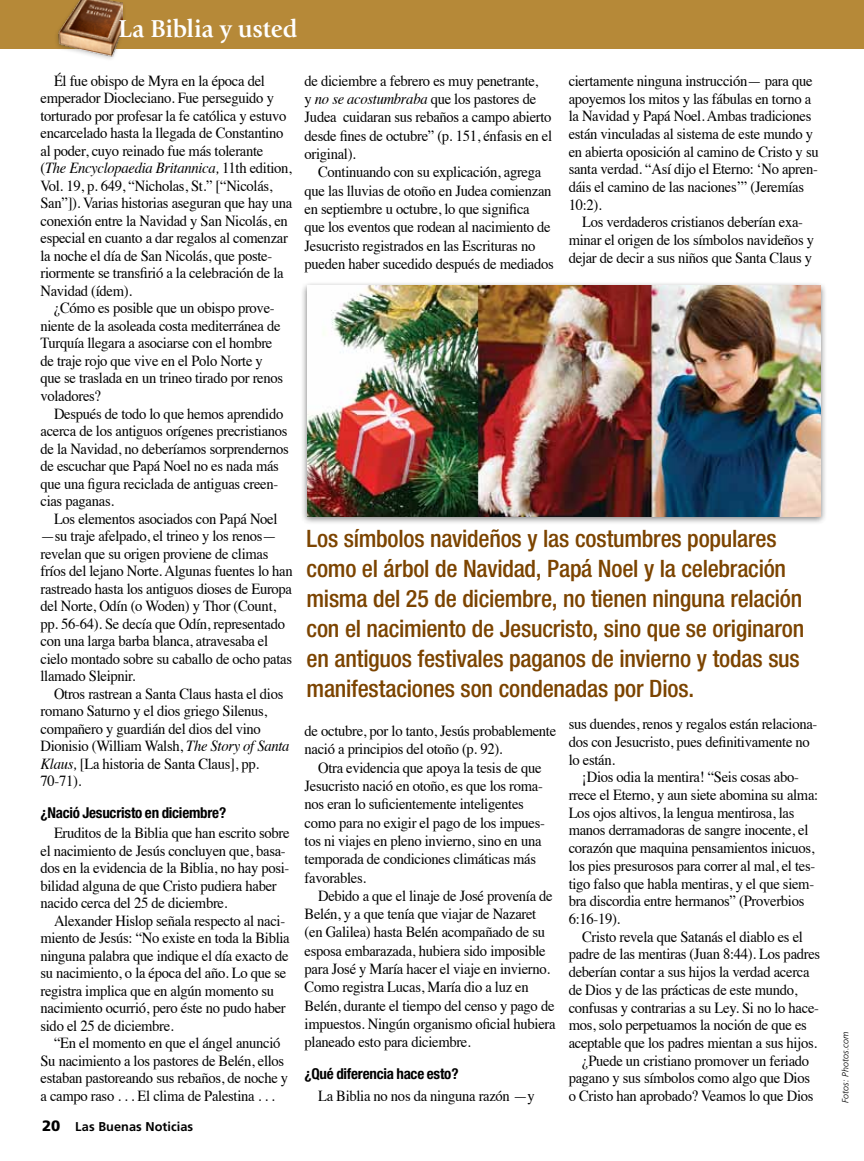
<style>
.page{position:relative;width:864px;height:1161px;background:#fff}
.page>*{position:absolute;margin:0;border:0;box-sizing:border-box;transform-origin:0 0}
.t1{font:700 25.5px "Giovanni";letter-spacing:-.005em;color:#fff;scale:.96 1}
.t2{font:500 condensed 24px/30px "Helvetica Neue";letter-spacing:-.01em;color:#7c4400}
.t3{font:15.3px/17.5px "Times";letter-spacing:-.02em;color:#000;scale:.95 1}
.t4{font:700 condensed 15px "Helvetica Neue";letter-spacing:-.015em;color:#000}
.t5{font:700 12.75px "Frutiger";letter-spacing:.005em;color:#000}
.t6{font:italic 300 9px "Frutiger";letter-spacing:.02em;color:#000}
.s1{font-style:italic}
.s2{font-weight:900;font-size:15px}
</style>
<div class="page">
<div style="left:300px;top:281px;width:527px;height:244px;background:#000;opacity:.5"></div>
<img style="left:308px;top:286px;width:512px;height:230px">
<div style="left:0;top:0;width:864px;height:49px;background:#b68938"></div>
<div style="left:54px;top:0;width:73px;height:62px;background:#000;opacity:.2"></div>
<img style="left:54px;top:0;width:68px;height:61px">
<h1 class="t1" style="left:118px;top:14px;width:188px">La Biblia y usted</h1>
<p class="t3" style="left:41px;top:71px;width:267px;text-indent:13px">Él fue obispo de Myra en la época del emperador Diocleciano. Fue perseguido y torturado por profesar la fe católica y estuvo encarcelado hasta la llegada de Constantino al poder, cuyo reinado fue más tolerante (<span class="s1">The Encyclopaedia Britannica,</span> 11th edition, Vol. 19, p. 649, “Nicholas, St.” [“Nicolás, San”]). Varias historias aseguran que hay una conexión entre la Navidad y San Nicolás, en especial en cuanto a dar regalos al comenzar la noche el día de San Nicolás, que poste&shy;riormente se transfirió a la celebración de la Navidad (ídem).</p>
<p class="t3" style="left:41px;top:298px;width:257px;text-indent:13px">¿Cómo es posible que un obispo prove&shy;niente de la asoleada costa mediterránea de Turquía llegara a asociarse con el hombre de traje rojo que vive en el Polo Norte y que se traslada en un trineo tirado por renos voladores?</p>
<p class="t3" style="left:41px;top:403px;width:263px;text-indent:13px">Después de todo lo que hemos aprendido acerca de los antiguos orígenes precristianos de la Navidad, no deberíamos sorprendernos de escuchar que Papá Noel no es nada más que una figura reciclada de antiguas creen&shy;cias paganas.</p>
<p class="t3" style="left:41px;top:508px;width:267px;text-indent:13px">Los elementos asociados con Papá Noel —su traje afelpado, el trineo y los renos— revelan que su origen proviene de climas fríos del lejano Norte. Algunas fuentes lo han rastreado hasta los antiguos dioses de Europa del Norte, Odín (o Woden) y Thor (Count, pp. 56-64). Se decía que Odín, representado con una larga barba blanca, atravesaba el cielo montado sobre su caballo de ocho patas llamado Sleipnir.</p>
<p class="t3" style="left:41px;top:683px;width:264px;text-indent:13px">Otros rastrean a Santa Claus hasta el dios romano Saturno y el dios griego Silenus, compañero y guardián del dios del vino Dionisio (William Walsh, <span class="s1">The Story of Santa Klaus,</span> [La historia de Santa Claus], pp.<br>70-71).</p>
<p class="t4" style="left:40px;top:803px;width:187px">¿Nació Jesucristo en diciembre?</p>
<p class="t3" style="left:41px;top:823px;width:264px;text-indent:13px">Eruditos de la Biblia que han escrito sobre el nacimiento de Jesús concluyen que, basa&shy;dos en la evidencia de la Biblia, no hay posi&shy;bilidad alguna de que Cristo pudiera haber nacido cerca del 25 de diciembre.</p>
<p class="t3" style="left:41px;top:911px;width:264px;text-indent:13px">Alexander Hislop señala respecto al naci&shy;miento de Jesús: “No existe en toda la Biblia ninguna palabra que indique el día exacto de su nacimiento, o la época del año. Lo que se registra implica que en algún momento su nacimiento ocurrió, pero éste no pudo haber sido el 25 de diciembre.</p>
<p class="t3" style="left:41px;top:1033px;width:262px;text-indent:13px">“En el momento en que el ángel anunció Su nacimiento a los pastores de Belén, ellos estaban pastoreando sus rebaños, de noche y a campo raso . . . El clima de Palestina . . .</p>
<p class="t5" style="left:42px;top:1119px;width:153px"><span class="s2">20</span> Las Buenas Noticias</p>
<p class="t3" style="left:305px;top:70px;width:262px;line-height:18.3px">de diciembre a febrero es muy penetrante,<br>y <span class="s1">no se acostumbraba</span> que los pastores de Judea cuidaran sus rebaños a campo abierto desde fines de octubre” (p. 151, énfasis en el original).</p>
<p class="t3" style="left:305px;top:162px;width:264px;line-height:18.3px;text-indent:13px">Continuando con su explicación, agrega que las lluvias de otoño en Judea comienzan en septiembre u octubre, lo que significa que los eventos que rodean al nacimiento de Jesucristo registrados en las Escrituras no pueden haber sucedido después de mediados</p>
<p class="t3" style="left:569px;top:70px;width:265px">ciertamente ninguna instrucción— para que apoyemos los mitos y las fábulas en torno a la Navidad y Papá Noel. Ambas tradiciones están vinculadas al sistema de este mundo y en abierta oposición al camino de Cristo y su santa verdad. “Así dijo el Eterno: ‘No apren&shy;dáis el camino de las naciones’” (Jeremías 10:2).</p>
<p class="t3" style="left:569px;top:212px;width:260px;text-align:center">Los verdaderos cristianos deberían exa&shy;minar el origen de los símbolos navideños y dejar de decir a sus niños que Santa Claus y</p>
<p class="t2" style="left:307px;top:523px;width:499px">Los símbolos navideños y las costumbres populares como el árbol de Navidad, Papá Noel y la celebración misma del 25 de diciembre, no tienen ninguna relación con el nacimiento de Jesucristo, sino que se originaron en antiguos festivales paganos de invierno y todas sus manifestaciones son condenadas por Dios.</p>
<p class="t3" style="left:305px;top:720px;width:266px;line-height:18.3px">de octubre, por lo tanto, Jesús probablemente nació a principios del otoño (p. 92).</p>
<p class="t3" style="left:305px;top:757px;width:254px;line-height:18.3px;text-indent:13px">Otra evidencia que apoya la tesis de que Jesucristo nació en otoño, es que los roma&shy;nos eran lo suficientemente inteligentes como para no exigir el pago de los impues&shy;tos ni viajes en pleno invierno, sino en una temporada de condiciones climáticas más favorables.</p>
<p class="t3" style="left:305px;top:885px;width:266px;line-height:18.3px;text-indent:13px">Debido a que el linaje de José provenía de Belén, y a que tenía que viajar de Nazaret (en Galilea) hasta Belén acompañado de su esposa embarazada, hubiera sido imposible para José y María hacer el viaje en invierno.<br>Como registra Lucas, María dio a luz en Belén, durante el tiempo del censo y pago de impuestos. Ningún organismo oficial hubiera planeado esto para diciembre.</p>
<p class="t4" style="left:305px;top:1065px;width:155px">¿Qué diferencia hace esto?</p>
<p class="t3" style="left:318px;top:1086px;width:229px">La Biblia no nos da ninguna razón —y</p>
<p class="t3" style="left:569px;top:714px;width:263px">sus duendes, renos y regalos están relaciona&shy;dos con Jesucristo, pues definitivamente no lo están.</p>
<p class="t3" style="left:569px;top:767px;width:264px;text-indent:13px">¡Dios odia la mentira! “Seis cosas abo&shy;rrece el Eterno, y aun siete abomina su alma:<br>Los ojos altivos, la lengua mentirosa, las manos derramadoras de sangre inocente, el corazón que maquina pensamientos inicuos, los pies presurosos para correr al mal, el tes&shy;tigo falso que habla mentiras, y el que siem&shy;bra discordia entre hermanos” (Proverbios 6:16-19).</p>
<p class="t3" style="left:582px;top:926px;width:234px">Cristo revela que Satanás el diablo es el</p>
<p class="t3" style="left:569px;top:944px;width:266px">padre de las mentiras (Juan 8:44). Los padres</p>
<p class="t3" style="left:569px;top:962px;width:255px">deberían contar a sus hijos la verdad acerca</p>
<p class="t3" style="left:569px;top:980px;width:242px">de Dios y de las prácticas de este mundo,</p>
<p class="t3" style="left:569px;top:997px;width:265px">confusas y contrarias a su Ley. Si no lo hace-</p>
<p class="t3" style="left:569px;top:1015px;width:252px">mos, solo perpetuamos la noción de que es</p>
<p class="t3" style="left:569px;top:1033px;width:263px">aceptable que los padres mientan a sus hijos.</p>
<p class="t3" style="left:582px;top:1050px;width:240px">¿Puede un cristiano promover un feriado</p>
<p class="t3" style="left:569px;top:1068px;width:256px">pagano y sus símbolos como algo que Dios</p>
<p class="t3" style="left:569px;top:1086px;width:259px">o Cristo han aprobado? Veamos lo que Dios</p>
<p class="t6" style="left:840px;top:1103px;width:73px;rotate:-90deg">Fotos: Photos.com</p>
</div>
